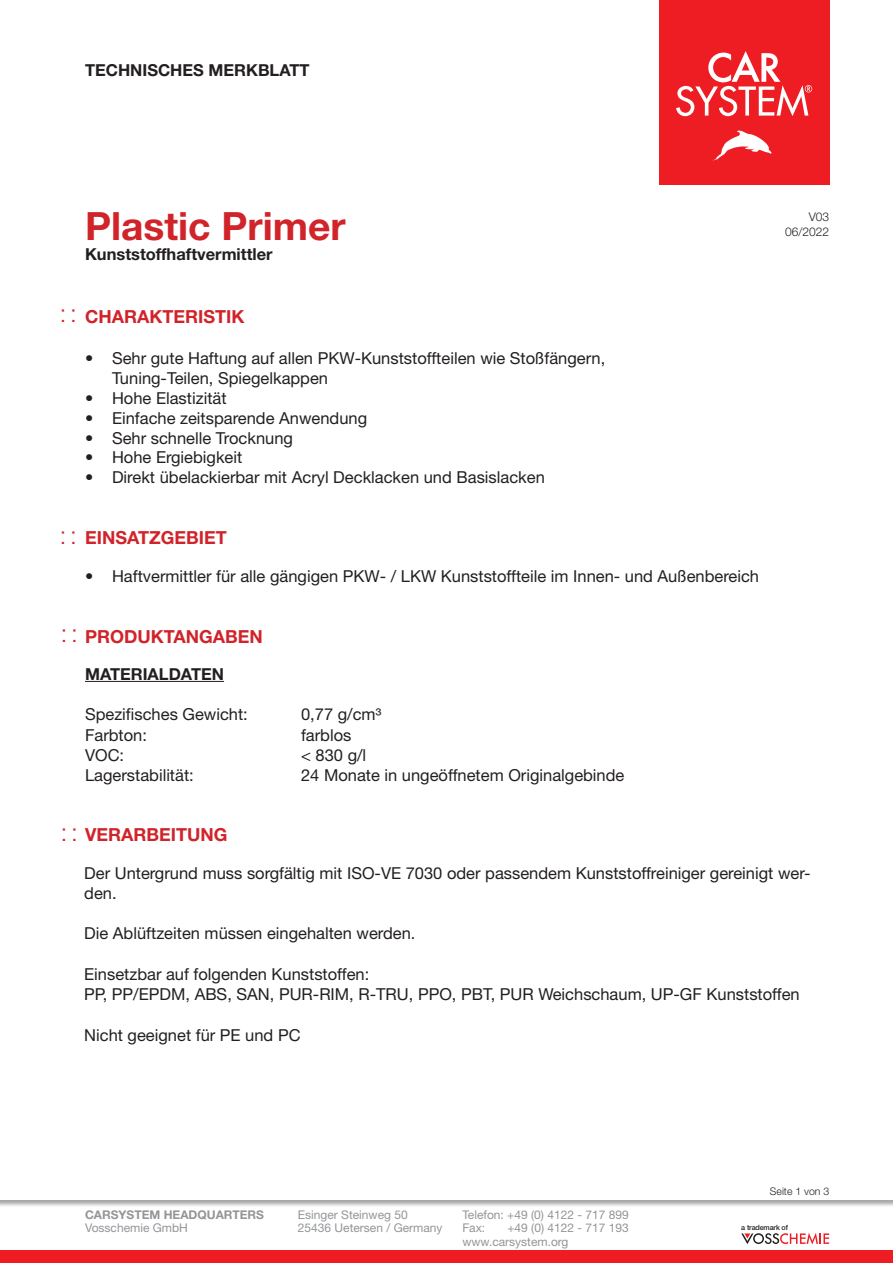
<style>
.page{position:relative;width:893px;height:1263px;background:#fff}
.page>*{position:absolute;margin:0;border:0;box-sizing:border-box;transform-origin:0 0}
.t1{font:700 39px "Helvetica Neue LT Pro";color:#d1232a}
.t2{font:700 18px "Helvetica Neue LT Pro";color:#d1232a}
.t3{font:16.5px/20.2px "Helvetica Neue LT Pro";color:#231f20}
.t4{font:700 16.5px "Helvetica Neue LT Pro";color:#231f20}
.t5{font:12px/13.5px "Helvetica Neue LT Pro";color:#939598}
.t6{font:700 12px "Helvetica Neue LT Pro";color:#939598}
.t7{font:300 12px/14.4px "Helvetica Neue LT Pro";color:#231f20;text-align:right}
.t8{font:300 10.5px "Helvetica Neue LT Pro";color:#231f20}
.t9{font:500 7.2px "Helvetica Neue LT Pro";letter-spacing:-.02em;color:#231f20}
.s1{font-family:"Voss Font";font-weight:400;font-size:19.5px}
</style>
<div class="page">
<div style="left:0;top:1198px;width:893px;height:65px;background:#231f20;opacity:.4"></div>
<div style="left:0;top:1250px;width:893px;height:13px;background:#ee1d23"></div>
<svg style="left:741px;top:1233px;width:88px;height:11px"></svg>
<div style="left:659px;top:0;width:170px;height:185px;background:#ee1d23"></div>
<svg style="left:676px;top:51px;width:136px;height:65px"></svg>
<svg style="left:714px;top:131px;width:57px;height:29px"></svg>
<hr style="left:85px;top:681px;width:139px;height:1px;background:#231f20">
<p class="t4" style="left:85px;top:59px;width:226px">TECHNISCHES MERKBLATT</p>
<h1 class="t1" style="left:85px;top:202px;width:262px">Plastic Primer</h1>
<p class="t4" style="left:85px;top:244px;width:189px">Kunststoffhaftvermittler</p>
<p class="t2" style="left:60px;top:306px;width:186px"><span class="s1">:</span> CHARAKTERISTIK</p>
<p class="t3" style="left:112px;top:348px;width:495px;line-height:19.8px;text-indent:-27px">• Sehr gute Haftung auf allen PKW-Kunststoffteilen wie Stoßfängern,<br>Tuning-Teilen, Spiegelkappen</p>
<p class="t3" style="left:85px;top:388px;width:143px">• Hohe Elastizität</p>
<p class="t3" style="left:85px;top:407px;width:284px">• Einfache zeitsparende Anwendung</p>
<p class="t3" style="left:85px;top:427px;width:209px">• Sehr schnelle Trocknung</p>
<p class="t3" style="left:85px;top:447px;width:159px">• Hohe Ergiebigkeit</p>
<p class="t3" style="left:85px;top:467px;width:461px">• Direkt übelackierbar mit Acryl Decklacken und Basislacken</p>
<p class="t2" style="left:60px;top:527px;width:168px"><span class="s1">:</span> EINSATZGEBIET</p>
<p class="t3" style="left:85px;top:565px;width:676px">• Haftvermittler für alle gängigen PKW- / LKW Kunststoffteile im Innen- und Außenbereich</p>
<p class="t2" style="left:61px;top:625px;width:204px"><span class="s1">:</span> PRODUKTANGABEN</p>
<p class="t4" style="left:85px;top:664px;width:140px">MATERIALDATEN</p>
<p class="t3" style="left:85px;top:704px;width:164px">Spezifisches Gewicht:</p>
<p class="t3" style="left:301px;top:704px;width:82px">0,77 g/cm³</p>
<p class="t3" style="left:85px;top:724px;width:64px">Farbton:</p>
<p class="t3" style="left:301px;top:724px;width:52px">farblos</p>
<p class="t3" style="left:85px;top:744px;width:41px">VOC:</p>
<p class="t3" style="left:301px;top:744px;width:67px">&lt; 830 g/l</p>
<p class="t3" style="left:85px;top:765px;width:110px">Lagerstabilität:</p>
<p class="t3" style="left:301px;top:765px;width:325px">24 Monate in ungeöffnetem Originalgebinde</p>
<p class="t7" style="left:785px;top:209px;width:46px">V03<br>06/2022</p>
<p class="t2" style="left:61px;top:824px;width:168px"><span class="s1">:</span> VERARBEITUNG</p>
<p class="t3" style="left:84px;top:862px;width:728px">Der Untergrund muss sorgfältig mit ISO-VE 7030 oder passendem Kunststoffreiniger gereinigt wer&shy;den.</p>
<p class="t3" style="left:84px;top:923px;width:333px">Die Ablüftzeiten müssen eingehalten werden.</p>
<p class="t3" style="left:84px;top:964px;width:717px">Einsetzbar auf folgenden Kunststoffen:<br>PP, PP/EPDM, ABS, SAN, PUR-RIM, R-TRU, PPO, PBT, PUR Weichschaum, UP-GF Kunststoffen</p>
<p class="t3" style="left:84px;top:1024px;width:218px">Nicht geeignet für PE und PC</p>
<p class="t6" style="left:85px;top:1207px;width:180px">CARSYSTEM HEADQUARTERS</p>
<p class="t5" style="left:85px;top:1221px;width:104px">Vosschemie GmbH</p>
<p class="t5" style="left:298px;top:1207px;width:146px">Esinger Steinweg 50<br>25436 Uetersen / Germany</p>
<p class="t5" style="left:462px;top:1207px;width:168px">Telefon: +49 (0) 4122 - 717 899<br>Fax:</p>
<p class="t5" style="left:462px;top:1221px;width:168px;text-indent:45px">+49 (0) 4122 - 717 193 www.carsystem.org</p>
<p class="t8" style="left:770px;top:1184px;width:61px">Seite 1 von 3</p>
<p class="t9" style="left:741px;top:1223px;width:48px">a trademark of</p>
</div>
